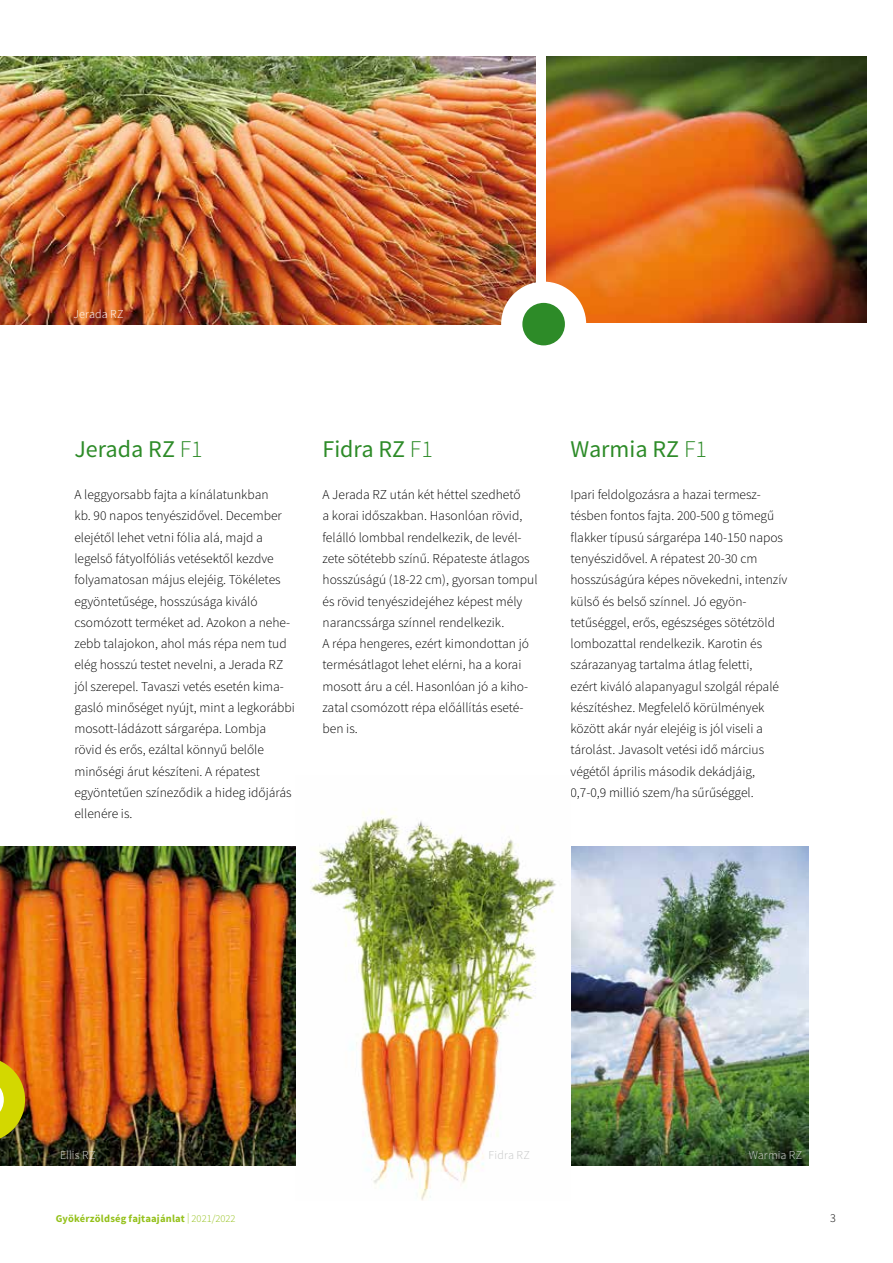
<style>
.page{position:relative;width:893px;height:1263px;background:#fff}
.page>*{position:absolute;margin:0;border:0;box-sizing:border-box;transform-origin:0 0}
.t1{font:24px "Source Sans Pro";color:#2d8b28}
.t2{font:300 13.5px/21.3px "Source Sans Pro";color:#000}
.t3{font:300 12px "Source Sans Pro";letter-spacing:.005em;color:#d9dada}
.t4{font:300 12px "Source Sans Pro";letter-spacing:.015em;color:#fff}
.t5{font:300 12px "Source Sans Pro";letter-spacing:.02em;color:#c5c6c6}
.t6{font:300 12px "Source Sans Pro";color:#000}
.t7{font:700 10.5px "Source Sans Pro";letter-spacing:.015em;color:#94c11a}
.s1{font-weight:300}
</style>
<div class="page">
<img style="left:0;top:56px;width:535px;height:268px">
<img style="left:572px;top:846px;width:236px;height:319px">
<img style="left:295px;top:810px;width:261px;height:391px">
<img style="left:546px;top:56px;width:321px;height:266px">
<div style="left:501px;top:282px;width:85px;height:85px;background:#fff;border-radius:50%"></div>
<div style="left:522px;top:303px;width:43px;height:42px;background:#2d8b28;border-radius:50%"></div>
<img style="left:0;top:846px;width:295px;height:319px">
<svg style="left:0;top:1057px;width:25px;height:85px;background:#b8a510"></svg>
<p class="t4" style="left:73px;top:307px;width:52px">Jerada RZ</p>
<h1 class="t1" style="left:74px;top:434px;width:130px">Jerada RZ <span class="s1">F1</span></h1>
<p class="t2" style="left:74px;top:484px;width:222px">A leggyorsabb fajta a kínálatunkban<br>kb. 90 napos tenyészidővel. December elejétől lehet vetni fólia alá, majd a legelső fátyolfóliás vetésektől kezdve folyamatosan május elejéig. Tökéletes egyöntetűsége, hosszúsága kiváló csomózott terméket ad. Azokon a nehe&shy;zebb talajokon, ahol más répa nem tud elég hosszú testet nevelni, a Jerada RZ jól szerepel. Tavaszi vetés esetén kima&shy;gasló minőséget nyújt, mint a legkorábbi mosott-ládázott sárgarépa. Lombja rövid és erős, ezáltal könnyű belőle minőségi árut készíteni. A répatest egyöntetűen színeződik a hideg időjárás ellenére is.</p>
<h1 class="t1" style="left:323px;top:434px;width:112px">Fidra RZ <span class="s1">F1</span></h1>
<p class="t2" style="left:323px;top:484px;width:216px">A Jerada RZ után két héttel szedhető<br>a korai időszakban. Hasonlóan rövid, felálló lombbal rendelkezik, de levél&shy;zete sötétebb színű. Répateste átlagos hosszúságú (18-22 cm), gyorsan tompul és rövid tenyészidejéhez képest mély narancssárga színnel rendelkezik.<br>A répa hengeres, ezért kimondottan jó termésátlagot lehet elérni, ha a korai mosott áru a cél. Hasonlóan jó a kiho&shy;zatal csomózott répa előállítás eseté--- ben is.</p>
<h1 class="t1" style="left:570px;top:434px;width:138px">Warmia RZ <span class="s1">F1</span></h1>
<p class="t2" style="left:570px;top:484px;width:218px">Ipari feldolgozásra a hazai termesz&shy;tésben fontos fajta. 200-500 g tömegű flakker típusú sárgarépa 140-150 napos tenyészidővel. A répatest 20-30 cm hosszúságúra képes növekedni, intenzív külső és belső színnel. Jó egyön&shy;tetűséggel, erős, egészséges sötétzöld lombozattal rendelkezik. Karotin és szárazanyag tartalma átlag feletti,<br>ezért kiváló alapanyagul szolgál répalé készítéshez. Megfelelő körülmények között akár nyár elejéig is jól viseli a tárolást. Javasolt vetési idő március végétől április második dekádjáig, 0,7-0,9 millió szem/ha sűrűséggel.</p>
<p class="t3" style="left:60px;top:1148px;width:37px">Ellis RZ</p>
<p class="t5" style="left:489px;top:1148px;width:43px">Fidra RZ</p>
<p class="t3" style="left:749px;top:1148px;width:55px">Warmia RZ</p>
<p class="t7" style="left:56px;top:1212px;width:181px">Gyökérzöldség fajtaajánlat <span class="s1">| 2021/2022</span></p>
<p class="t6" style="left:830px;top:1211px;width:7px">3</p>
</div>
